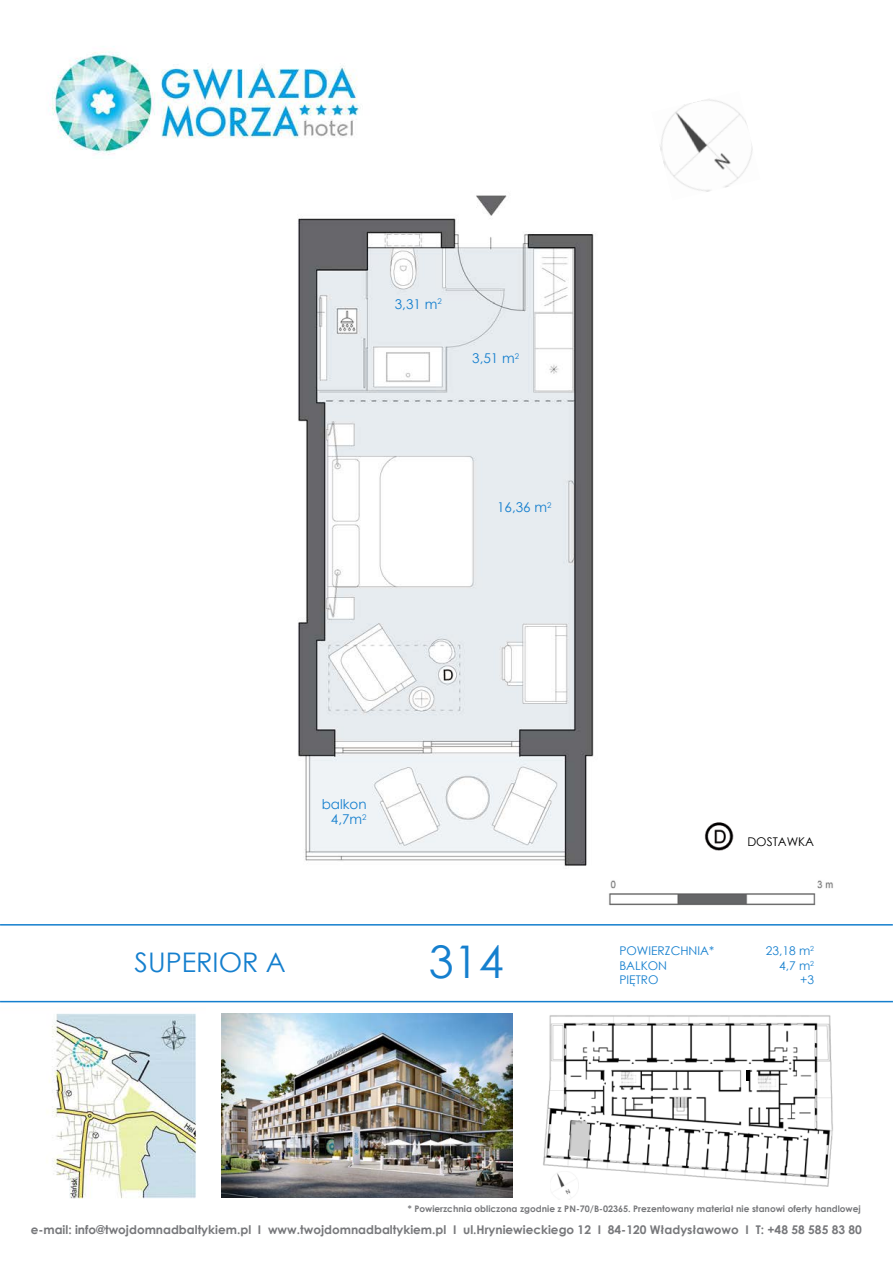
<style>
.page{position:relative;width:893px;height:1263px;background:#fff}
.page>*{position:absolute;margin:0;border:0;box-sizing:border-box;transform-origin:0 0}
.t1{font:45px "Century Gothic";color:#157fce}
.t2{font:27px "Century Gothic";color:#157fce}
.t3{font:13.5px "Century Gothic";color:#157fce}
.t4{font:700 12px "Century Gothic";color:#77787b}
.t5{font:12px "Century Gothic";color:#157fce}
.t6{font:12px "Century Gothic";color:#000}
.t7{font:700 9px "Century Gothic";color:#77787b}
</style>
<div class="page">
<hr style="left:0;top:1001px;width:893px;height:1px;background:#157fce">
<hr style="left:0;top:924px;width:893px;height:1px;background:#157fce">
<img style="left:221px;top:1014px;width:291px;height:183px">
<img style="left:608px;top:880px;width:225px;height:26px">
<img style="left:543px;top:1015px;width:290px;height:173px">
<img style="left:550px;top:1171px;width:28px;height:24px">
<hr style="left:746px;top:1070px;width:4px;height:10px;background:#000">
<svg style="left:569px;top:1120px;width:21px;height:37px"></svg>
<img style="left:298px;top:195px;width:296px;height:671px">
<img style="left:660px;top:99px;width:93px;height:93px">
<img style="left:704px;top:822px;width:30px;height:29px">
<img style="left:48px;top:46px;width:311px;height:109px">
<img style="left:49px;top:1013px;width:148px;height:186px">
<p class="t3" style="left:395px;top:294px;width:48px">3,31 m<sup>2</sup></p>
<p class="t3" style="left:472px;top:349px;width:48px">3,51 m<sup>2</sup></p>
<p class="t3" style="left:497px;top:498px;width:56px">16,36 m<sup>2</sup></p>
<p class="t3" style="left:322px;top:795px;width:46px">balkon</p>
<p class="t3" style="left:331px;top:810px;width:37px">4,7m<sup>2</sup></p>
<p class="t6" style="left:747px;top:833px;width:68px">DOSTAWKA</p>
<h2 class="t2" style="left:135px;top:943px;width:153px">SUPERIOR A</h2>
<h1 class="t1" style="left:429px;top:931px;width:76px">314</h1>
<p class="t5" style="left:619px;top:942px;width:96px">POWIERZCHNIA*</p>
<p class="t5" style="left:766px;top:942px;width:50px">23,18 m<sup>2</sup></p>
<p class="t5" style="left:619px;top:957px;width:49px">BALKON</p>
<p class="t5" style="left:779px;top:957px;width:37px">4,7 m<sup>2</sup></p>
<p class="t5" style="left:619px;top:971px;width:41px">PIĘTRO</p>
<p class="t5" style="left:800px;top:971px;width:15px">+3</p>
<p class="t7" style="left:408px;top:1202px;width:454px">* Powierzchnia obliczona zgodnie z PN-70/B-02365. Prezentowany materiał nie stanowi oferty handlowej</p>
<p class="t4" style="left:31px;top:1220px;width:833px">e-mail: info@twojdomnadbaltykiem.pl I www.twojdomnadbaltykiem.pl I ul.Hryniewieckiego 12 I 84-120 Władysławowo I T: +48 58 585 83 80</p>
</div>
